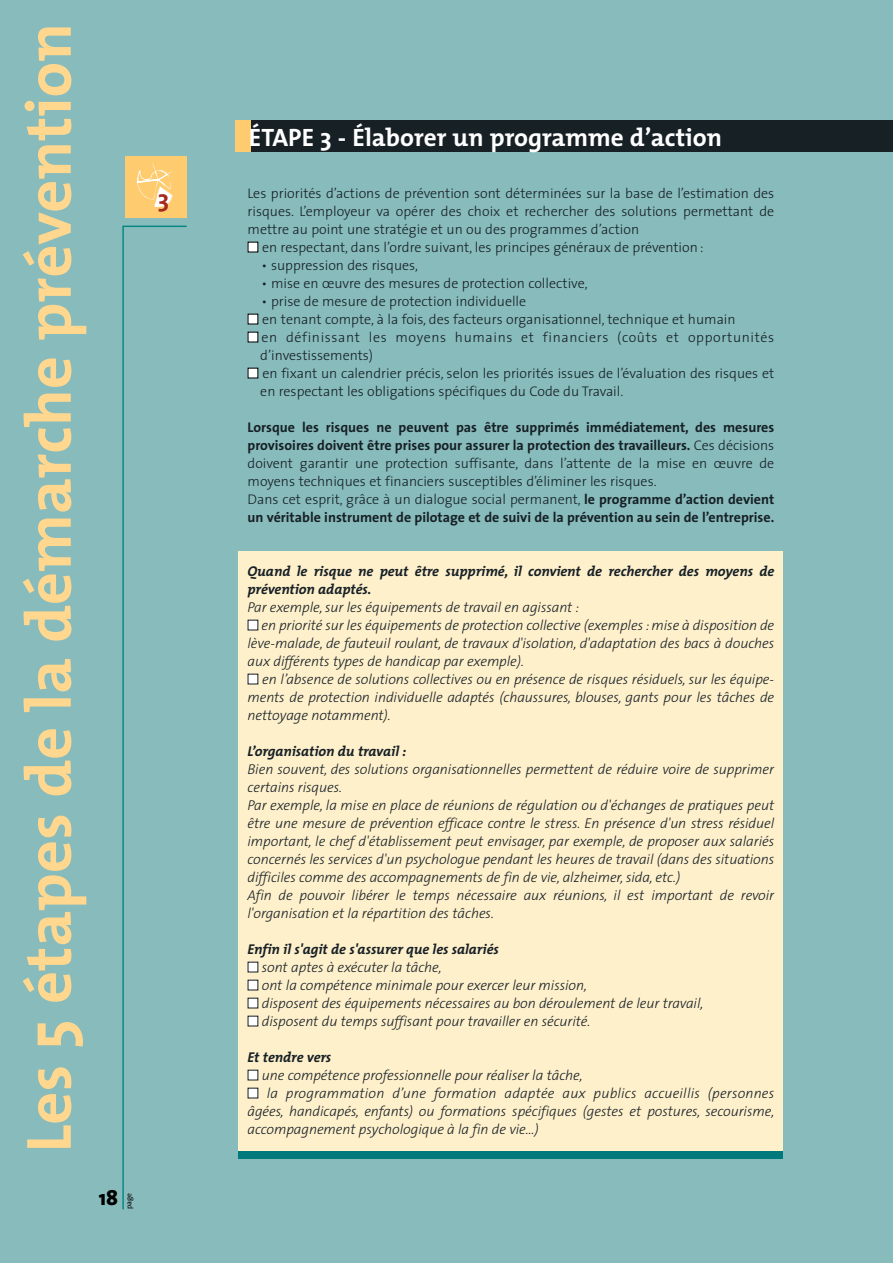
<style>
.page{position:relative;width:893px;height:1263px;background:#fff}
.page>*{position:absolute;margin:0;border:0;box-sizing:border-box;transform-origin:0 0}
.t1{font:700 64.5px "The Mix";color:#ffd78f}
.t2{font:700 25.2px "The Mix";color:#fff}
.t3{font:700 24.75px "The Sans";color:#a6281f}
.t4{font:800 21.3px "The Sans";color:#000}
.t5{font:italic 300 14.25px/18px "The Sans";letter-spacing:-.005em;color:#162025;text-align:justify}
.t6{font:italic 700 14.25px/18px "The Mix";letter-spacing:-.005em;color:#162025}
.t7{font:300 14.1px/18px "The Sans";color:#162025;text-align:justify}
.t8{font:700 14.1px/18px "The Sans";color:#162025}
.t9{font:300 14.1px/18px "The Sans";letter-spacing:.045em;color:#162025}
.t10{font:7.5px "The Sans";color:#000}
.s1{color:#fff}
.s2{font-weight:300}
</style>
<div class="page">
<div style="left:0;top:0;width:892px;height:1263px;background:#88bbbc"></div>
<div style="left:235px;top:121px;width:657px;height:31px;background:#162025"></div>
<div style="left:235px;top:121px;width:15px;height:31px;background:#fecb6e"></div>
<svg style="left:122px;top:225px;width:65px;height:985px"></svg>
<div style="left:238px;top:551px;width:544px;height:605px;background:#fff0cc"></div>
<div style="left:238px;top:1151px;width:544px;height:8px;background:#00797c"></div>
<div style="left:126px;top:156px;width:61px;height:62px;background:#fecb6e"></div>
<svg style="left:136px;top:162px;width:38px;height:45px"></svg>
<h1 class="t1" style="left:26px;top:1152px;width:1131px;rotate:-90deg">Les 5 étapes de la démarche prévention</h1>
<h3 class="t4" style="left:99px;top:1190px;width:21px">18</h3>
<p class="t10" style="left:126px;top:1209px;width:18px;rotate:-90deg">page</p>
<h3 class="t3" style="left:158px;top:190px;width:13px">3</h3>
<h2 class="t2" style="left:249px;top:129px;width:474px">ÉTAPE 3 - Élaborer un programme d’action</h2>
<p class="t7" style="left:247px;top:186px;width:528px">Les priorités d’actions de prévention sont déterminées sur la base de l’estimation des risques. L’employeur va opérer des choix et rechercher des solutions permettant de mettre au point une stratégie et un ou des programmes d’action</p>
<p class="t7" style="left:247px;top:240px;width:457px"><span class="s1">■</span> en respectant, dans l’ordre suivant, les principes généraux de prévention :</p>
<p class="t7" style="left:261px;top:258px;width:158px">• suppression des risques,</p>
<p class="t7" style="left:261px;top:276px;width:327px">• mise en œuvre des mesures de protection collective,</p>
<p class="t7" style="left:261px;top:294px;width:266px">• prise de mesure de protection individuelle</p>
<p class="t7" style="left:247px;top:312px;width:489px"><span class="s1">■</span> en tenant compte, à la fois, des facteurs organisationnel, technique et humain</p>
<p class="t9" style="left:260px;top:330px;width:515px;text-indent:-13px"><span class="s1">■</span> en définissant les moyens humains et financiers (coûts et opportunités d’investissements)</p>
<p class="t7" style="left:260px;top:366px;width:515px;text-indent:-13px"><span class="s1">■</span> en fixant un calendrier précis, selon les priorités issues de l’évaluation des risques et en respectant les obligations spécifiques du Code du Travail.</p>
<p class="t8" style="left:247px;top:420px;width:528px">Lorsque les risques ne peuvent pas être supprimés immédiatement, des mesures provisoires doivent être prises pour assurer la protection des travailleurs. <span class="s2">Ces décisions doivent garantir une protection suffisante, dans l’attente de la mise en œuvre de moyens techniques et financiers susceptibles d’éliminer les risques.<br>Dans cet esprit, grâce à un dialogue social permanent,</span> le programme d’action devient un véritable instrument de pilotage et de suivi de la prévention au sein de l’entreprise.</p>
<p class="t6" style="left:247px;top:565px;width:528px">Quand le risque ne peut être supprimé, il convient de rechercher des moyens de prévention adaptés.</p>
<p class="t5" style="left:247px;top:601px;width:333px">Par exemple, sur les équipements de travail en agissant :</p>
<p class="t5" style="left:247px;top:619px;width:528px"><span class="s1">■</span> en priorité sur les équipements de protection collective (exemples : mise à disposition de lève-malade, de fauteuil roulant, de travaux d'isolation, d'adaptation des bacs à douches aux différents types de handicap par exemple).</p>
<p class="t5" style="left:247px;top:673px;width:528px"><span class="s1">■</span> en l’absence de solutions collectives ou en présence de risques résiduels, sur les équipe&shy;ments de protection individuelle adaptés (chaussures, blouses, gants pour les tâches de nettoyage notamment).</p>
<p class="t6" style="left:247px;top:745px;width:160px">L’organisation du travail :</p>
<p class="t5" style="left:247px;top:763px;width:528px;text-align:left">Bien souvent, des solutions organisationnelles permettent de réduire voire de supprimer certains risques.<br>Par exemple, la mise en place de réunions de régulation ou d'échanges de pratiques peut être une mesure de prévention efficace contre le stress. En présence d'un stress résiduel important, le chef d'établissement peut envisager, par exemple, de proposer aux salariés concernés les services d'un psychologue pendant les heures de travail (dans des situations difficiles comme des accompagnements de fin de vie, alzheimer, sida, etc.)<br>Afin de pouvoir libérer le temps nécessaire aux réunions, il est important de revoir l'organisation et la répartition des tâches.</p>
<p class="t6" style="left:247px;top:943px;width:253px">Enfin il s'agit de s'assurer que les salariés</p>
<p class="t5" style="left:247px;top:961px;width:196px"><span class="s1">■</span> sont aptes à exécuter la tâche,</p>
<p class="t5" style="left:247px;top:979px;width:341px"><span class="s1">■</span> ont la compétence minimale pour exercer leur mission,</p>
<p class="t5" style="left:247px;top:997px;width:457px"><span class="s1">■</span> disposent des équipements nécessaires au bon déroulement de leur travail,</p>
<p class="t5" style="left:247px;top:1015px;width:344px"><span class="s1">■</span> disposent du temps suffisant pour travailler en sécurité.</p>
<p class="t6" style="left:247px;top:1051px;width:85px">Et tendre vers</p>
<p class="t5" style="left:247px;top:1069px;width:337px"><span class="s1">■</span> une compétence professionnelle pour réaliser la tâche,</p>
<p class="t5" style="left:247px;top:1087px;width:528px"><span class="s1">■</span> la programmation d’une formation adaptée aux publics accueillis (personnes âgées, handicapés, enfants) ou formations spécifiques (gestes et postures, secourisme, accompagnement psychologique à la fin de vie…)</p>
</div>
